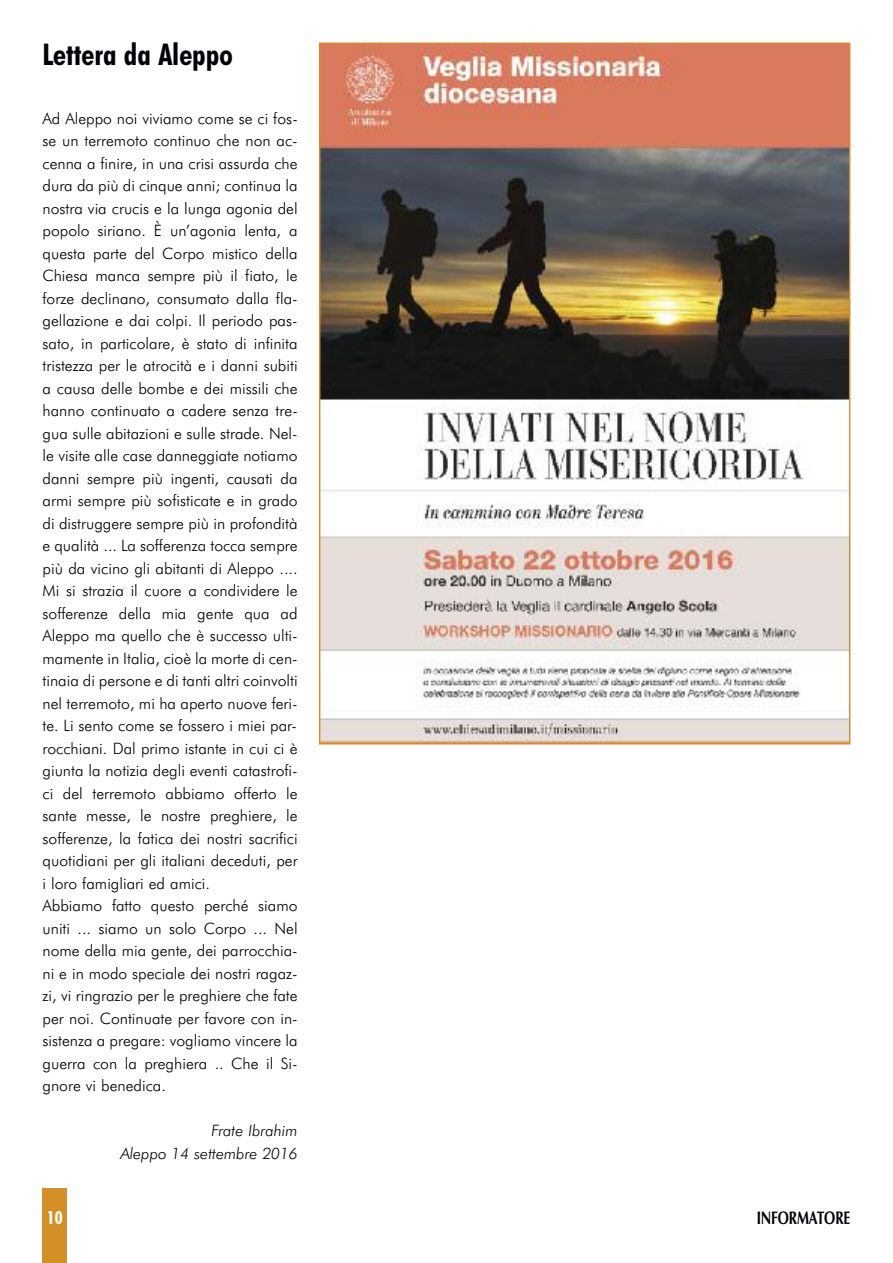
<style>
.page{position:relative;width:893px;height:1263px;background:#fff}
.page>*{position:absolute;margin:0;border:0;box-sizing:border-box;transform-origin:0 0}
.t1{font:700 condensed 30px "Futura BT";color:#000006}
.t2{font:700 18.15px "Zapf Humanist 601 BT";color:#000006;scale:.74 1}
.t3{font:700 condensed 18px "Futura BT";color:#fff}
.t4{font:300 15.75px/22.5px "Futura BT";color:#000006}
.t5{font:italic 300 15.75px/22.5px "Futura BT";color:#000006;text-align:right}
</style>
<div class="page">
<div style="left:43px;top:1188px;width:24px;height:75px;background:#d39026"></div>
<img style="left:322px;top:46px;width:525px;height:695px">
<h1 class="t1" style="left:43px;top:37px;width:192px">Lettera da Aleppo</h1>
<p class="t4" style="left:43px;top:107px;width:257px">Ad Aleppo noi viviamo come se ci fos&shy;se un terremoto continuo che non ac&shy;cenna a finire, in una crisi assurda che dura da più di cinque anni; continua la nostra via crucis e la lunga agonia del popolo siriano. È un’agonia lenta, a questa parte del Corpo mistico della Chiesa manca sempre più il fiato, le forze declinano, consumato dalla fla&shy;gellazione e dai colpi. Il periodo pas&shy;sato, in particolare, è stato di infinita tristezza per le atrocità e i danni subiti a causa delle bombe e dei missili che hanno continuato a cadere senza tre&shy;gua sulle abitazioni e sulle strade. Nel&shy;le visite alle case danneggiate notiamo danni sempre più ingenti, causati da armi sempre più sofisticate e in grado di distruggere sempre più in profondità e qualità ... La sofferenza tocca sempre più da vicino gli abitanti di Aleppo ....<br>Mi si strazia il cuore a condividere le sofferenze della mia gente qua ad Aleppo ma quello che è successo ulti&shy;mamente in Italia, cioè la morte di cen&shy;tinaia di persone e di tanti altri coinvolti nel terremoto, mi ha aperto nuove feri&shy;te. Li sento come se fossero i miei par&shy;rocchiani. Dal primo istante in cui ci è giunta la notizia degli eventi catastrofi&shy;ci del terremoto abbiamo offerto le sante messe, le nostre preghiere, le sofferenze, la fatica dei nostri sacrifici quotidiani per gli italiani deceduti, per i loro famigliari ed amici.<br>Abbiamo fatto questo perché siamo uniti ... siamo un solo Corpo ... Nel nome della mia gente, dei parrocchia&shy;ni e in modo speciale dei nostri ragaz&shy;zi, vi ringrazio per le preghiere che fate per noi. Continuate per favore con in&shy;sistenza a pregare: vogliamo vincere la guerra con la preghiera .. Che il Si&shy;gnore vi benedica.</p>
<p class="t5" style="left:121px;top:1120px;width:179px">Frate Ibrahim<br>Aleppo 14 settembre 2016</p>
<p class="t3" style="left:47px;top:1207px;width:17px">10</p>
<p class="t2" style="left:757px;top:1207px;width:128px">INFORMATORE</p>
</div>
